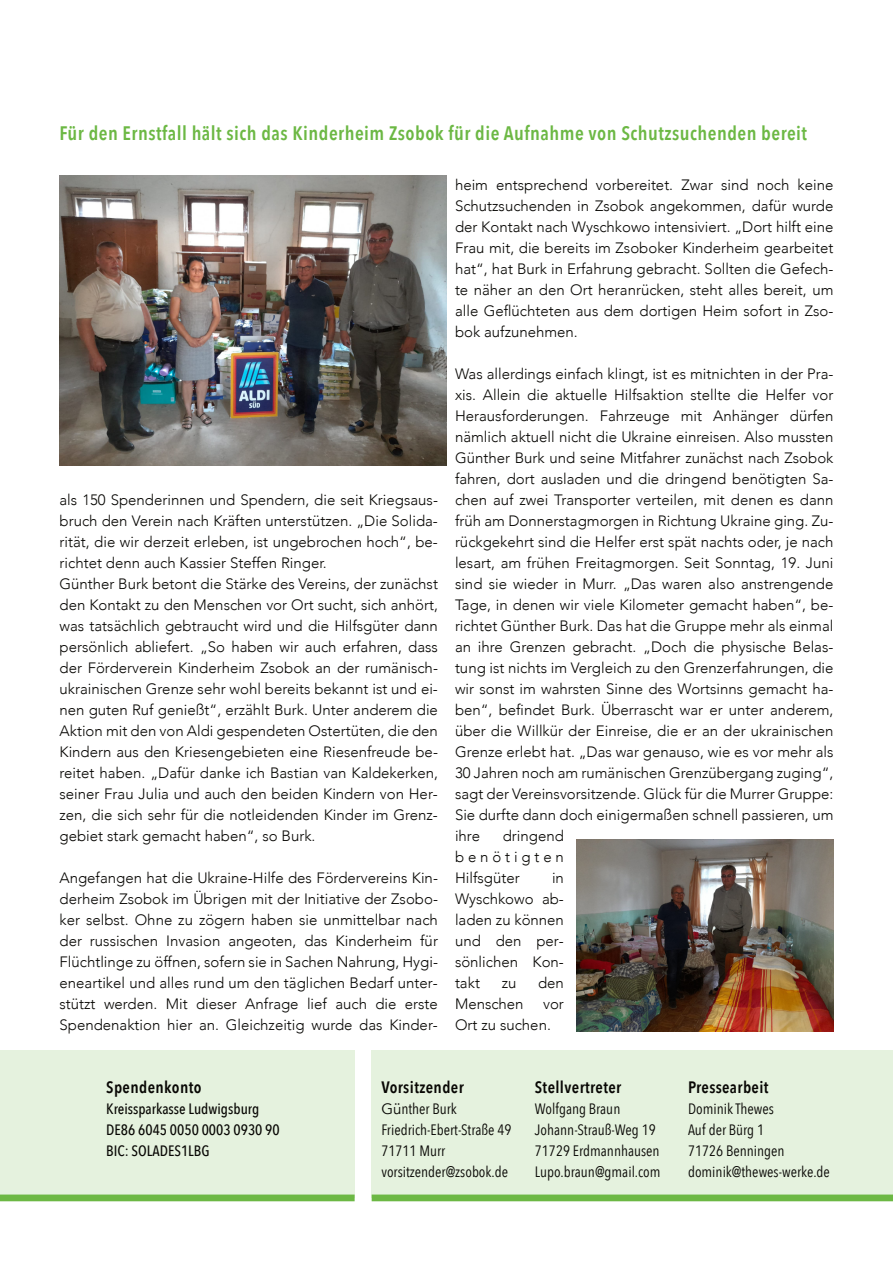
<style>
.page{position:relative;width:893px;height:1263px;background:#fff}
.page>*{position:absolute;margin:0;border:0;box-sizing:border-box;transform-origin:0 0}
.t1{font:600 19.5px "Avenir Next Condensed";letter-spacing:.025em;color:#6cb844}
.t2{font:600 16.5px "Avenir Next Condensed";letter-spacing:.025em;color:#080704}
.t3{font:300 15px/21px "Avenir";color:#080704;text-align:justify}
.t4{font:15px/21px "Avenir Next Condensed";color:#080704}
.t5{font:500 15px/21px "Avenir Next Condensed";color:#080704}
.s1{font-family:"Avenir"}
</style>
<div class="page">
<img style="left:60px;top:176px;width:386px;height:290px">
<div style="left:0;top:1194px;width:355px;height:7px;background:#6cb844"></div>
<div style="left:0;top:1051px;width:355px;height:147px;background:#e5f2de"></div>
<div style="left:372px;top:1194px;width:521px;height:7px;background:#6cb844"></div>
<div style="left:372px;top:1051px;width:521px;height:147px;background:#e5f2de"></div>
<img style="left:577px;top:839px;width:256px;height:193px">
<h1 class="t1" style="left:60px;top:121px;width:749px">Für den Ernstfall hält sich das Kinderheim Zsobok für die Aufnahme von Schutzsuchenden bereit</h1>
<p class="t3" style="left:60px;top:489px;width:380px;text-align:left">als 150 Spenderinnen und Spendern, die seit Kriegsaus&shy;bruch den Verein nach Kräften unterstützen. „Die Solida&shy;rität, die wir derzeit erleben, ist ungebrochen hoch“, be&shy;richtet denn auch Kassier Steffen Ringer.<br>Günther Burk betont die Stärke des Vereins, der zunächst den Kontakt zu den Menschen vor Ort sucht, sich anhört, was tatsächlich gebtraucht wird und die Hilfsgüter dann persönlich abliefert. „So haben wir auch erfahren, dass der Förderverein Kinderheim Zsobok an der rumänisch&shy;ukrainischen Grenze sehr wohl bereits bekannt ist und ei&shy;nen guten Ruf genießt“, erzählt Burk. Unter anderem die Aktion mit den von Aldi gespendeten Ostertüten, die den Kindern aus den Kriesengebieten eine Riesenfreude be&shy;reitet haben. „Dafür danke ich Bastian van Kaldekerken, seiner Frau Julia und auch den beiden Kindern von Her&shy;zen, die sich sehr für die notleidenden Kinder im Grenz&shy;gebiet stark gemacht haben“, so Burk.</p>
<p class="t3" style="left:60px;top:867px;width:380px">Angefangen hat die Ukraine-Hilfe des Fördervereins Kin&shy;derheim Zsobok im Übrigen mit der Initiative der Zsobo&shy;ker selbst. Ohne zu zögern haben sie unmittelbar nach der russischen Invasion angeoten, das Kinderheim für Flüchtlinge zu öffnen, sofern sie in Sachen Nahrung, Hygi&shy;eneartikel und alles rund um den täglichen Bedarf unter&shy;stützt werden. Mit dieser Anfrage lief auch die erste Spendenaktion hier an. Gleichzeitig wurde das Kinder-</p>
<p class="t3" style="left:455px;top:174px;width:380px">heim entsprechend vorbereitet. Zwar sind noch keine Schutzsuchenden in Zsobok angekommen, dafür wurde der Kontakt nach Wyschkowo intensiviert. „Dort hilft eine Frau mit, die bereits im Zsoboker Kinderheim gearbeitet hat“, hat Burk in Erfahrung gebracht. Sollten die Gefech&shy;te näher an den Ort heranrücken, steht alles bereit, um alle Geflüchteten aus dem dortigen Heim sofort in Zso&shy;bok aufzunehmen.</p>
<p class="t3" style="left:455px;top:363px;width:380px">Was allerdings einfach klingt, ist es mitnichten in der Pra&shy;xis. Allein die aktuelle Hilfsaktion stellte die Helfer vor Herausforderungen. Fahrzeuge mit Anhänger dürfen nämlich aktuell nicht die Ukraine einreisen. Also mussten Günther Burk und seine Mitfahrer zunächst nach Zsobok fahren, dort ausladen und die dringend benötigten Sa&shy;chen auf zwei Transporter verteilen, mit denen es dann früh am Donnerstagmorgen in Richtung Ukraine ging. Zu&shy;rückgekehrt sind die Helfer erst spät nachts oder, je nach lesart, am frühen Freitagmorgen. Seit Sonntag, 19. Juni sind sie wieder in Murr. „Das waren also anstrengende Tage, in denen wir viele Kilometer gemacht haben“, be&shy;richtet Günther Burk. Das hat die Gruppe mehr als einmal an ihre Grenzen gebracht. „Doch die physische Belas&shy;tung ist nichts im Vergleich zu den Grenzerfahrungen, die wir sonst im wahrsten Sinne des Wortsinns gemacht ha&shy;ben“, befindet Burk. Überrascht war er unter anderem, über die Willkür der Einreise, die er an der ukrainischen Grenze erlebt hat. „Das war genauso, wie es vor mehr als 30 Jahren noch am rumänischen Grenzübergang zuging“, sagt der Vereinsvorsitzende. Glück für die Murrer Gruppe:<br>Sie durfte dann doch einigermaßen schnell passieren, um ihre</p>
<p class="t3" style="left:455px;top:825px;width:110px;text-indent:48px">dringend benötigten Hilfsgüter</p>
<p class="t3" style="left:455px;top:867px;width:110px;text-indent:97px">in Wyschkowo ab&shy;laden zu können und den per&shy;sönlichen Kon&shy;takt</p>
<p class="t3" style="left:502px;top:972px;width:16px">zu</p>
<p class="t3" style="left:538px;top:972px;width:27px">den</p>
<p class="t3" style="left:455px;top:993px;width:70px">Menschen</p>
<p class="t3" style="left:455px;top:993px;width:110px;text-indent:88px">vor<br>Ort zu suchen.</p>
<p class="t2" style="left:106px;top:1076px;width:97px">Spendenkonto</p>
<p class="t5" style="left:106px;top:1099px;width:175px">Kreissparkasse Ludwigsburg<br>DE86 6045 0050 0003 0930 90<br>BIC: SOLADES1LBG</p>
<p class="t2" style="left:381px;top:1076px;width:84px">Vorsitzender</p>
<p class="t4" style="left:381px;top:1099px;width:132px"><span class="s1">Gü</span>nther Burk<br>Friedrich-Ebert-Straße 49<br>71711 Murr vorsitzender@zsobok.de</p>
<p class="t2" style="left:535px;top:1076px;width:88px">Stellvertreter</p>
<p class="t4" style="left:535px;top:1099px;width:127px">Wolfgang Braun<br>Johann-Strauß-Weg 19<br>71729 Erdmannhausen<br>Lupo.braun@gmail.com</p>
<p class="t2" style="left:688px;top:1076px;width:82px">Pressearbeit</p>
<p class="t4" style="left:688px;top:1099px;width:143px">Dominik Thewes<br>Auf der Bürg 1<br>71726 Benningen dominik@thewes-werke.de</p>
</div>
